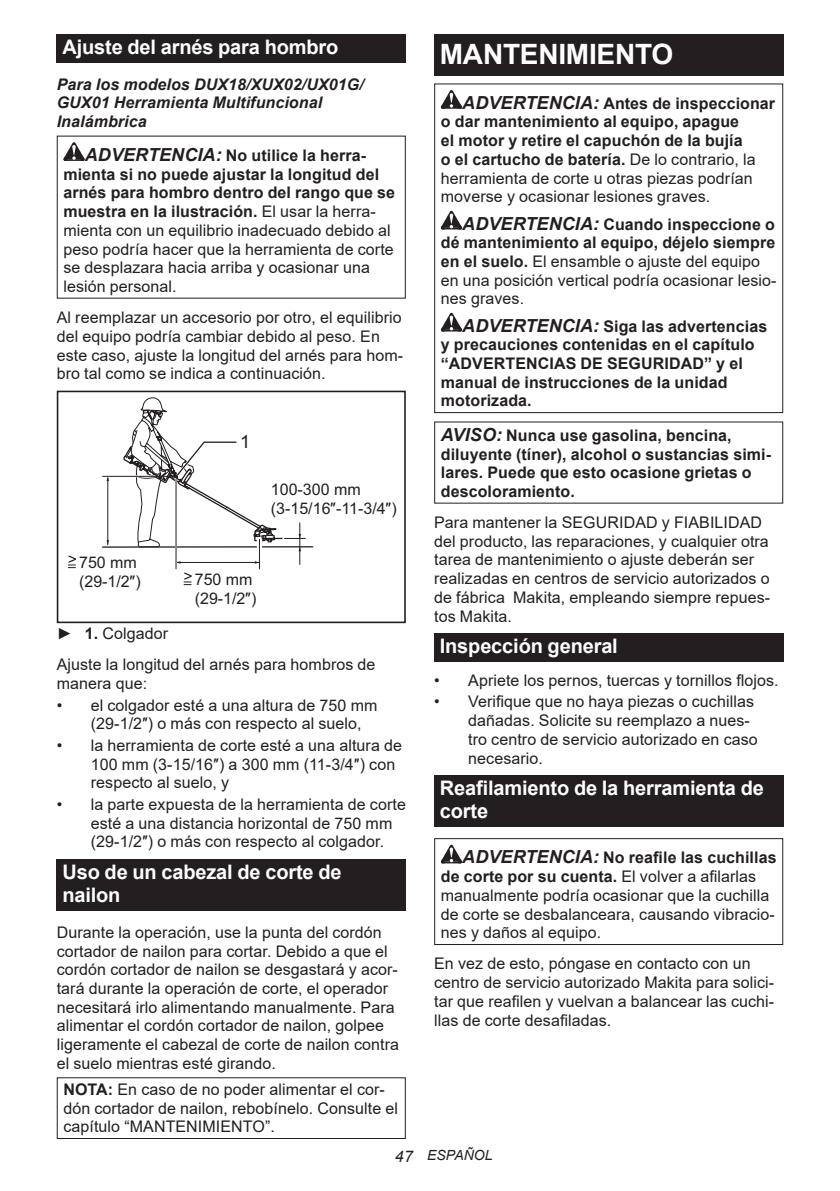
<style>
.page{position:relative;width:840px;height:1191px;background:#fff}
.page>*{position:absolute;margin:0;border:0;box-sizing:border-box;transform-origin:0 0}
.t1{font:700 28px "Arial";letter-spacing:-.01em;color:#fff}
.t2{font:700 20px/23.4px "Arial";letter-spacing:-.01em;color:#fff}
.t3{font:18.2px "Arial";color:#231f20}
.t4{font:16px/18.8px "Arial";letter-spacing:.005em;color:#231f20}
.t5{font:700 16px/18.8px "Arial";letter-spacing:.005em;color:#231f20}
.t6{font:italic 700 16px/18.8px "Arial";letter-spacing:.005em;color:#231f20}
.t7{font:italic 14px "Arial";letter-spacing:.005em;color:#231f20}
.s1{font-weight:700;font-style:italic;font-size:18px}
.s2{font-weight:700}
.s3{font-style:italic;font-size:18px}
.s4{font-weight:400}
.s5{font-size:16px}
</style>
<div class="page">
<div style="left:57px;top:34px;width:348px;height:29px;background:#231f20"></div>
<svg style="left:63px;top:142px;width:22px;height:19px"></svg>
<div style="left:57px;top:391px;width:348px;height:232px;border:2px solid #231f20"></div>
<hr style="left:102px;top:546px;width:210px;height:2px;background:#231f20">
<hr style="left:259px;top:539px;width:1px;height:30px;background:#231f20">
<hr style="left:107px;top:476px;width:1px;height:68px;background:#231f20">
<hr style="left:102px;top:476px;width:70px;height:1px;background:#231f20">
<hr style="left:175px;top:479px;width:1px;height:90px;background:#231f20">
<svg style="left:123px;top:397px;width:182px;height:167px"></svg>
<svg style="left:68px;top:555px;width:8px;height:13px"></svg>
<svg style="left:184px;top:572px;width:7px;height:13px"></svg>
<div style="left:57px;top:858px;width:348px;height:52px;background:#231f20"></div>
<div style="left:57px;top:1077px;width:348px;height:62px;border:1px solid #231f20"></div>
<div style="left:434px;top:34px;width:348px;height:41px;background:#231f20"></div>
<svg style="left:440px;top:90px;width:22px;height:19px"></svg>
<svg style="left:440px;top:211px;width:22px;height:18px"></svg>
<svg style="left:440px;top:313px;width:22px;height:18px"></svg>
<div style="left:434px;top:83px;width:348px;height:330px;border:1px solid #231f20"></div>
<div style="left:434px;top:633px;width:348px;height:28px;background:#231f20"></div>
<div style="left:434px;top:775px;width:348px;height:52px;background:#231f20"></div>
<svg style="left:440px;top:844px;width:22px;height:19px"></svg>
<div style="left:434px;top:838px;width:348px;height:107px;border:1px solid #231f20"></div>
<p class="t2" style="left:62px;top:36px;width:277px">Ajuste del arnés para hombro</p>
<p class="t6" style="left:57px;top:75px;width:308px">Para los modelos DUX18/XUX02/UX01G/<br>GUX01 Herramienta Multifuncional<br>Inalámbrica</p>
<p class="t4" style="left:63px;top:146px;width:333px;text-indent:21px"><span class="s1">ADVERTENCIA:</span> <span class="s2">No utilice la herra&shy;mienta si no puede ajustar la longitud del arnés para hombro dentro del rango que se muestra en la ilustración.</span> El usar la herra&shy;mienta con un equilibrio inadecuado debido al peso podría hacer que la herramienta de corte se desplazara hacia arriba y ocasionar una lesión personal.</p>
<p class="t4" style="left:57px;top:308px;width:348px">Al reemplazar un accesorio por otro, el equilibrio del equipo podría cambiar debido al peso. En este caso, ajuste la longitud del arnés para hom&shy;bro tal como se indica a continuación.</p>
<p class="t4" style="left:79px;top:553px;width:63px">750 mm (29-1/2″)</p>
<p class="t3" style="left:240px;top:430px;width:12px">1</p>
<p class="t4" style="left:271px;top:479px;width:127px">100-300 mm (3-15/16″-11-3/4″)</p>
<p class="t4" style="left:195px;top:570px;width:63px">750 mm (29-1/2″)</p>
<p class="t4" style="left:57px;top:617px;width:320px;line-height:31.2px">► <span class="s2">1.</span> Colgador<br>Ajuste la longitud del arnés para hombros de</p>
<p class="t4" style="left:57px;top:674px;width:92px">manera que:</p>
<p class="t4" style="left:91px;top:695px;width:288px;text-indent:-34px">• el colgador esté a una altura de 750 mm (29-1/2″) o más con respecto al suelo,</p>
<p class="t4" style="left:91px;top:735px;width:312px;text-indent:-34px">• la herramienta de corte esté a una altura de<br>100 mm (3-15/16″) a 300 mm (11-3/4″) con respecto al suelo, y</p>
<p class="t4" style="left:91px;top:794px;width:316px;text-indent:-34px">• la parte expuesta de la herramienta de corte esté a una distancia horizontal de 750 mm (29-1/2″) o más con respecto al colgador.</p>
<p class="t2" style="left:62px;top:860px;width:280px">Uso de un cabezal de corte de nailon</p>
<p class="t4" style="left:57px;top:922px;width:343px">Durante la operación, use la punta del cordón cortador de nailon para cortar. Debido a que el cordón cortador de nailon se desgastará y acor&shy;tará durante la operación de corte, el operador necesitará irlo alimentando manualmente. Para alimentar el cordón cortador de nailon, golpee ligeramente el cabezal de corte de nailon contra el suelo mientras esté girando.</p>
<p class="t4" style="left:63px;top:1079px;width:336px"><span class="s2">NOTA:</span> En caso de no poder alimentar el cor&shy;dón cortador de nailon, rebobínelo. Consulte el capítulo “MANTENIMIENTO”.</p>
<h1 class="t1" style="left:439px;top:34px;width:235px">MANTENIMIENTO</h1>
<p class="t5" style="left:440px;top:94px;width:335px;text-indent:21px"><span class="s3">ADVERTENCIA:</span> Antes de inspeccionar o dar mantenimiento al equipo, apague<br>el motor y retire el capuchón de la bujía<br>o el cartucho de batería. <span class="s4">De lo contrario, la herramienta de corte u otras piezas podrían moverse y ocasionar lesiones graves.</span></p>
<p class="t4" style="left:440px;top:214px;width:337px;text-indent:21px"><span class="s1">ADVERTENCIA:</span> <span class="s2">Cuando inspeccione o dé mantenimiento al equipo, déjelo siempre en el suelo.</span> El ensamble o ajuste del equipo en una posición vertical podría ocasionar lesio&shy;nes graves.</p>
<p class="t5" style="left:440px;top:317px;width:328px;text-indent:21px"><span class="s3">ADVERTENCIA:</span> Siga las advertencias y precauciones contenidas en el capítulo “ADVERTENCIAS DE SEGURIDAD” y el manual de instrucciones de la unidad motorizada.</p>
<p class="t5" style="left:440px;top:426px;width:331px"><span class="s3">AVISO:</span> Nunca use gasolina, bencina, diluyente (tíner), alcohol o sustancias simi&shy;lares. Puede que esto ocasione grietas o descoloramiento.</p>
<p class="t4" style="left:434px;top:513px;width:337px">Para mantener la SEGURIDAD y FIABILIDAD del producto, las reparaciones, y cualquier otra tarea de mantenimiento o ajuste deberán ser realizadas en centros de servicio autorizados o de fábrica Makita, empleando siempre repues&shy;tos Makita.</p>
<p class="t2" style="left:439px;top:634px;width:179px">Inspección general</p>
<p class="t4" style="left:434px;top:671px;width:346px">• Apriete los pernos, tuercas y tornillos flojos.</p>
<p class="t4" style="left:468px;top:692px;width:291px;text-indent:-34px">• Verifique que no haya piezas o cuchillas dañadas. Solicite su reemplazo a nues&shy;tro centro de servicio autorizado en caso necesario.</p>
<p class="t2" style="left:439px;top:776px;width:325px">Reafilamiento de la herramienta de corte</p>
<p class="t4" style="left:440px;top:848px;width:337px;text-indent:21px"><span class="s1">ADVERTENCIA:</span> <span class="s2">No reafile las cuchillas de corte por su cuenta.</span> El volver a afilarlas manualmente podría ocasionar que la cuchilla de corte se desbalanceara, causando vibracio&shy;nes y daños al equipo.</p>
<p class="t4" style="left:434px;top:954px;width:341px">En vez de esto, póngase en contacto con un centro de servicio autorizado Makita para solici&shy;tar que reafilen y vuelvan a balancear las cuchi&shy;llas de corte desafiladas.</p>
<p class="t7" style="left:395px;top:1146px;width:99px"><span class="s5">47</span> ESPAÑOL</p>
</div>
